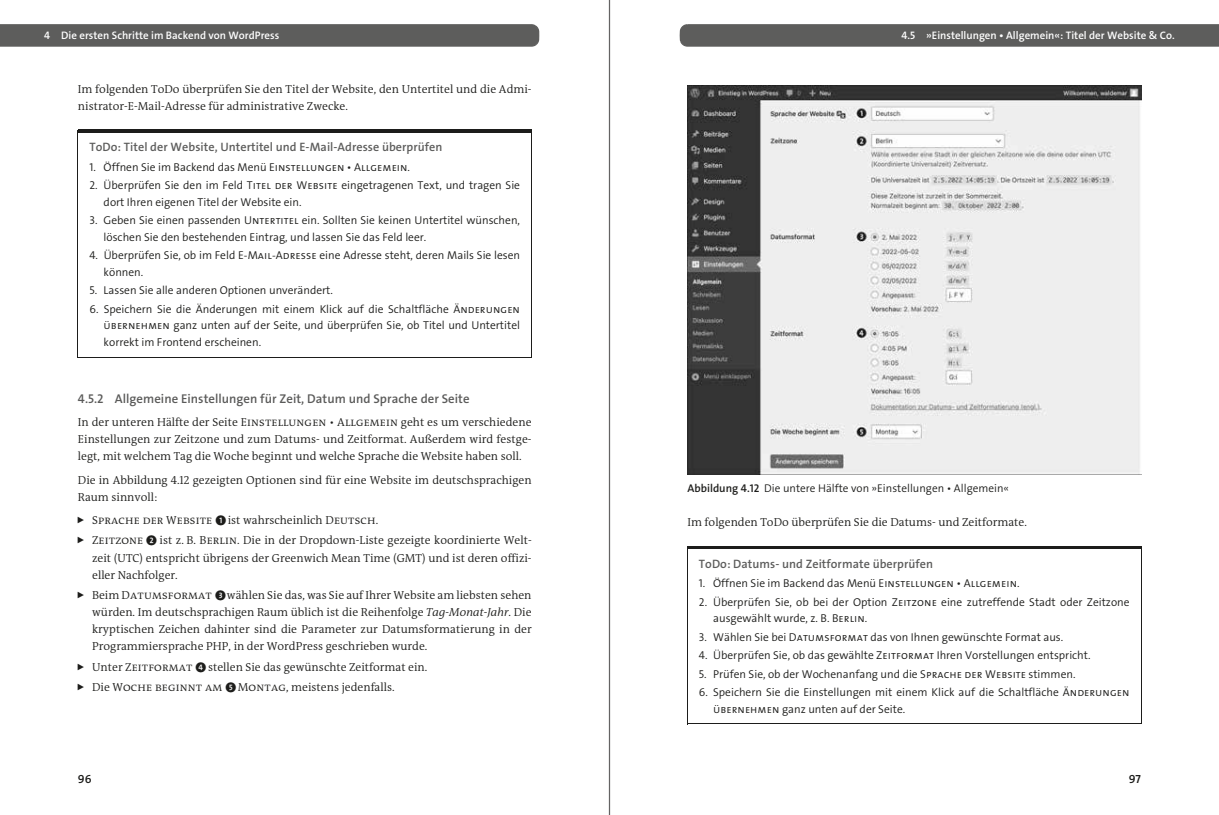
<style>
.page{position:relative;width:1219px;height:815px;background:#fff}
.page>*{position:absolute;margin:0;border:0;box-sizing:border-box;transform-origin:0 0}
.t1{font:12.75px "The Sans Os F Semi Bold Alter";letter-spacing:.005em;color:#5b5b5a}
.t2{font:12.25px "The Sans Os F Semi Bold Alter";letter-spacing:.005em;color:#5d5d5c}
.t3{font:11.88px "The Sans Os F Semi Bold Alter";color:#1d1d1b}
.t4{font:300 11.62px/17.1px "The Antiqua BW Prop";color:#1d1d1b}
.t5{font:11.62px "The Antiqua B4 c Semi Light Caps";letter-spacing:.015em;color:#1d1d1b}
.t6{font:11.38px/16.6px "The Sans Os F Semi Light Alter";color:#1d1d1b}
.t7{font:11.25px "The Sans Os F Semi Light Alter";color:#1d1d1b}
.t8{font:10.88px "The Sans Os F Semi Bold Alter";color:#fff}
.s1{font-family:"The Sans Semi Light Caps"}
.s2{font-family:"The Antiqua B4 c Semi Light Caps";font-weight:400}
.s3{font-family:"Callout C4"}
.s4{font-family:"The Antiqua BW Prop";font-weight:300}
.s5{font-family:"Callout C4";font-weight:400}
.s6{font-family:"The Antiqua BW Prop Semi Li";font-weight:400;font-style:italic}
.s7{font-family:"The Sans Os F Semi Bold Alter"}
</style>
<div class="page">
<svg style="left:0;top:24px;width:539px;height:23px;background:#60605f"></svg>
<hr style="left:78px;top:139px;width:1px;height:215px;background:#1d1d1b">
<hr style="left:531px;top:139px;width:1px;height:215px;background:#1d1d1b">
<svg style="left:78px;top:339px;width:1px;height:15px"></svg>
<hr style="left:78px;top:357px;width:454px;height:1px;background:#1d1d1b">
<hr style="left:78px;top:130px;width:454px;height:2px;background:#1d1d1b">
<hr style="left:78px;top:132px;width:454px;height:1px;background:#1d1d1b">
<svg style="left:680px;top:24px;width:539px;height:23px;background:#60605f"></svg>
<hr style="left:687px;top:555px;width:1px;height:165px;background:#1d1d1b">
<hr style="left:1141px;top:555px;width:1px;height:165px;background:#1d1d1b">
<hr style="left:687px;top:724px;width:454px;height:1px;background:#1d1d1b">
<hr style="left:687px;top:546px;width:454px;height:3px;background:#1d1d1b">
<hr style="left:687px;top:549px;width:454px;height:1px;background:#1d1d1b">
<img style="left:687px;top:85px;width:454px;height:389px">
<hr style="left:609px;top:0;width:1px;height:815px;background:#646363">
<p class="t8" style="left:44px;top:28px;width:237px">4 Die ersten Schritte im Backend von WordPress</p>
<p class="t4" style="left:78px;top:80px;width:455px">Im folgenden ToDo überprüfen Sie den Titel der Website, den Untertitel und die Admi&shy;nistrator-E-Mail-Adresse für administrative Zwecke.</p>
<p class="t2" style="left:89px;top:139px;width:354px">ToDo: Titel der Website, Untertitel und E-Mail-Adresse überprüfen</p>
<p class="t6" style="left:89px;top:159px;width:322px">1. Öffnen Sie im Backend das Menü <span class="s1">Einstellungen</span> • <span class="s1">Allgemein</span>.</p>
<p class="t6" style="left:104px;top:177px;width:418px;text-indent:-14px">2. Überprüfen Sie den im Feld <span class="s1">Titel der Website</span> eingetragenen Text, und tragen Sie dort Ihren eigenen Titel der Website ein.</p>
<p class="t6" style="left:104px;top:212px;width:418px;text-indent:-14px">3. Geben Sie einen passenden <span class="s1">Untertitel</span> ein. Sollten Sie keinen Untertitel wünschen, löschen Sie den bestehenden Eintrag, und lassen Sie das Feld leer.</p>
<p class="t6" style="left:104px;top:247px;width:418px;text-indent:-14px">4. Überprüfen Sie, ob im Feld <span class="s1">E-Mail-Adresse</span> eine Adresse steht, deren Mails Sie lesen können.</p>
<p class="t6" style="left:89px;top:282px;width:245px">5. Lassen Sie alle anderen Optionen unverändert.</p>
<p class="t6" style="left:104px;top:301px;width:418px;text-align:justify;text-indent:-14px">6. Speichern Sie die Änderungen mit einem Klick auf die Schaltfläche <span class="s1">Änderungen übernehmen</span> ganz unten auf der Seite, und überprüfen Sie, ob Titel und Untertitel korrekt im Frontend erscheinen.</p>
<p class="t1" style="left:78px;top:391px;width:393px">4.5.2 Allgemeine Einstellungen für Zeit, Datum und Sprache der Seite</p>
<p class="t4" style="left:78px;top:414px;width:455px;text-align:justify">In der unteren Hälfte der Seite <span class="s2">Einstellungen</span> • <span class="s2">Allgemein</span> geht es um verschiedene Einstellungen zur Zeitzone und zum Datums- und Zeitformat. Außerdem wird festge&shy;legt, mit welchem Tag die Woche beginnt und welche Sprache die Website haben soll.</p>
<p class="t4" style="left:78px;top:471px;width:455px">Die in Abbildung 4.12 gezeigten Optionen sind für eine Website im deutschsprachigen<br>Raum sinnvoll:</p>
<p class="t5" style="left:92px;top:514px;width:288px">Sprache der Website <span class="s3">1</span> <span class="s4">ist wahrscheinlich</span> Deutsch<span class="s4">.</span></p>
<p class="t4" style="left:92px;top:532px;width:441px;text-align:justify"><span class="s2">Zeitzone</span> <span class="s5">2</span> ist z. B. <span class="s2">Berlin</span>. Die in der Dropdown-Liste gezeigte koordinierte Welt&shy;zeit (UTC) entspricht übrigens der Greenwich Mean Time (GMT) und ist deren offizi&shy;eller Nachfolger.</p>
<p class="t4" style="left:92px;top:587px;width:441px;text-align:justify">Beim <span class="s2">Datumsformat</span> <span class="s5">3</span> wählen Sie das, was Sie auf Ihrer Website am liebsten sehen würden. Im deutschsprachigen Raum üblich ist die Reihenfolge <span class="s6">Tag-Monat-Jahr</span>. Die kryptischen Zeichen dahinter sind die Parameter zur Datumsformatierung in der Programmiersprache PHP, in der WordPress geschrieben wurde.</p>
<p class="t4" style="left:92px;top:657px;width:337px;line-height:20.4px">Unter <span class="s2">Zeitformat</span> <span class="s5">4</span> stellen Sie das gewünschte Zeitformat ein.<br>Die <span class="s2">Woche beginnt am</span> <span class="s5">5</span> <span class="s2">Montag</span>, meistens jedenfalls.</p>
<p class="t3" style="left:78px;top:771px;width:15px">96</p>
<p class="t8" style="left:902px;top:28px;width:275px">4.5 »Einstellungen • Allgemein«: Titel der Website &amp; Co.</p>
<p class="t7" style="left:687px;top:481px;width:323px"><span class="s7">Abbildung 4.12</span> Die untere Hälfte von »Einstellungen • Allgemein«</p>
<p class="t4" style="left:687px;top:514px;width:341px">Im folgenden ToDo überprüfen Sie die Datums- und Zeitformate.</p>
<p class="t2" style="left:699px;top:556px;width:236px">ToDo: Datums- und Zeitformate überprüfen</p>
<p class="t6" style="left:699px;top:575px;width:322px">1. Öffnen Sie im Backend das Menü <span class="s1">Einstellungen</span> • <span class="s1">Allgemein</span>.</p>
<p class="t6" style="left:713px;top:594px;width:418px;text-indent:-14px">2. Überprüfen Sie, ob bei der Option <span class="s1">Zeitzone</span> eine zutreffende Stadt oder Zeitzone ausgewählt wurde, z. B. <span class="s1">Berlin</span>.</p>
<p class="t6" style="left:699px;top:629px;width:366px">3. Wählen Sie bei <span class="s1">Datumsformat</span> das von Ihnen gewünschte Format aus.</p>
<p class="t6" style="left:699px;top:647px;width:393px">4. Überprüfen Sie, ob das gewählte <span class="s1">Zeitformat</span> Ihren Vorstellungen entspricht.</p>
<p class="t6" style="left:699px;top:666px;width:378px">5. Prüfen Sie, ob der Wochenanfang und die <span class="s1">Sprache der Website</span> stimmen.</p>
<p class="t6" style="left:713px;top:684px;width:418px;text-indent:-14px">6. Speichern Sie die Einstellungen mit einem Klick auf die Schaltfläche <span class="s1">Änderungen übernehmen</span> ganz unten auf der Seite.</p>
<p class="t3" style="left:1129px;top:771px;width:14px">97</p>
</div>
